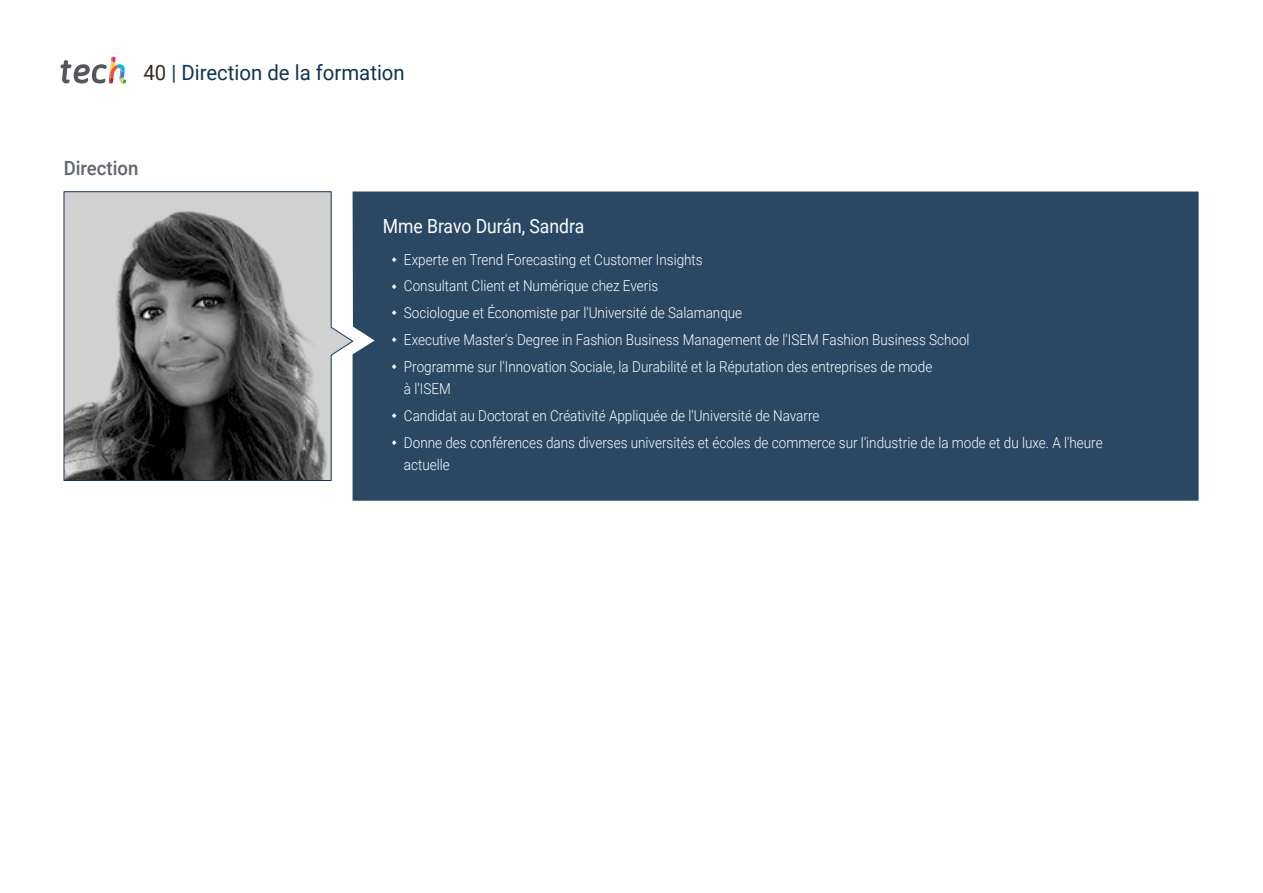
<style>
.page{position:relative;width:1263px;height:893px;background:#fff}
.page>*{position:absolute;margin:0;border:0;box-sizing:border-box;transform-origin:0 0}
.t1{font:21px "Roboto";color:#123352}
.t2{font:19.5px "Roboto";color:#fff;scale:.9 1}
.t3{font:500 19.5px "Roboto";color:#61646a;scale:.95 1}
.t4{font:300 15px/26.7px "Roboto";color:#fff;scale:.9 1}
.s1{color:#312e20}
</style>
<div class="page">
<svg style="left:61px;top:57px;width:65px;height:27px"></svg>
<svg style="left:64px;top:191px;width:289px;height:290px;background:#838384"></svg>
<div style="left:353px;top:192px;width:845px;height:309px;background:#2a4763"></div>
<svg style="left:392px;top:257px;width:5px;height:5px"></svg>
<svg style="left:392px;top:284px;width:5px;height:5px"></svg>
<svg style="left:392px;top:310px;width:5px;height:5px"></svg>
<svg style="left:392px;top:337px;width:5px;height:5px"></svg>
<svg style="left:392px;top:364px;width:5px;height:5px"></svg>
<svg style="left:392px;top:413px;width:5px;height:5px"></svg>
<svg style="left:392px;top:440px;width:5px;height:5px"></svg>
<h1 class="t1" style="left:144px;top:57px;width:263px"><span class="s1">40</span> | Direction de la formation</h1>
<h2 class="t3" style="left:64px;top:154px;width:80px">Direction</h2>
<h2 class="t2" style="left:383px;top:212px;width:225px">Mme Bravo Durán, Sandra</h2>
<p class="t4" style="left:404px;top:245px;width:630px">Experte en Trend Forecasting et Customer Insights<br>Consultant Client et Numérique chez Everis<br>Sociologue et Économiste par l'Université de Salamanque<br>Executive Master's Degree in Fashion Business Management de l'ISEM Fashion Business School Programme sur l'Innovation Sociale, la Durabilité et la Réputation des entreprises de mode</p>
<p class="t4" style="left:404px;top:375px;width:778px">à l'ISEM<br>Candidat au Doctorat en Créativité Appliquée de l'Université de Navarre<br>Donne des conférences dans diverses universités et écoles de commerce sur l'industrie de la mode et du luxe. A l'heure</p>
<p class="t4" style="left:404px;top:451px;width:53px">actuelle</p>
</div>
